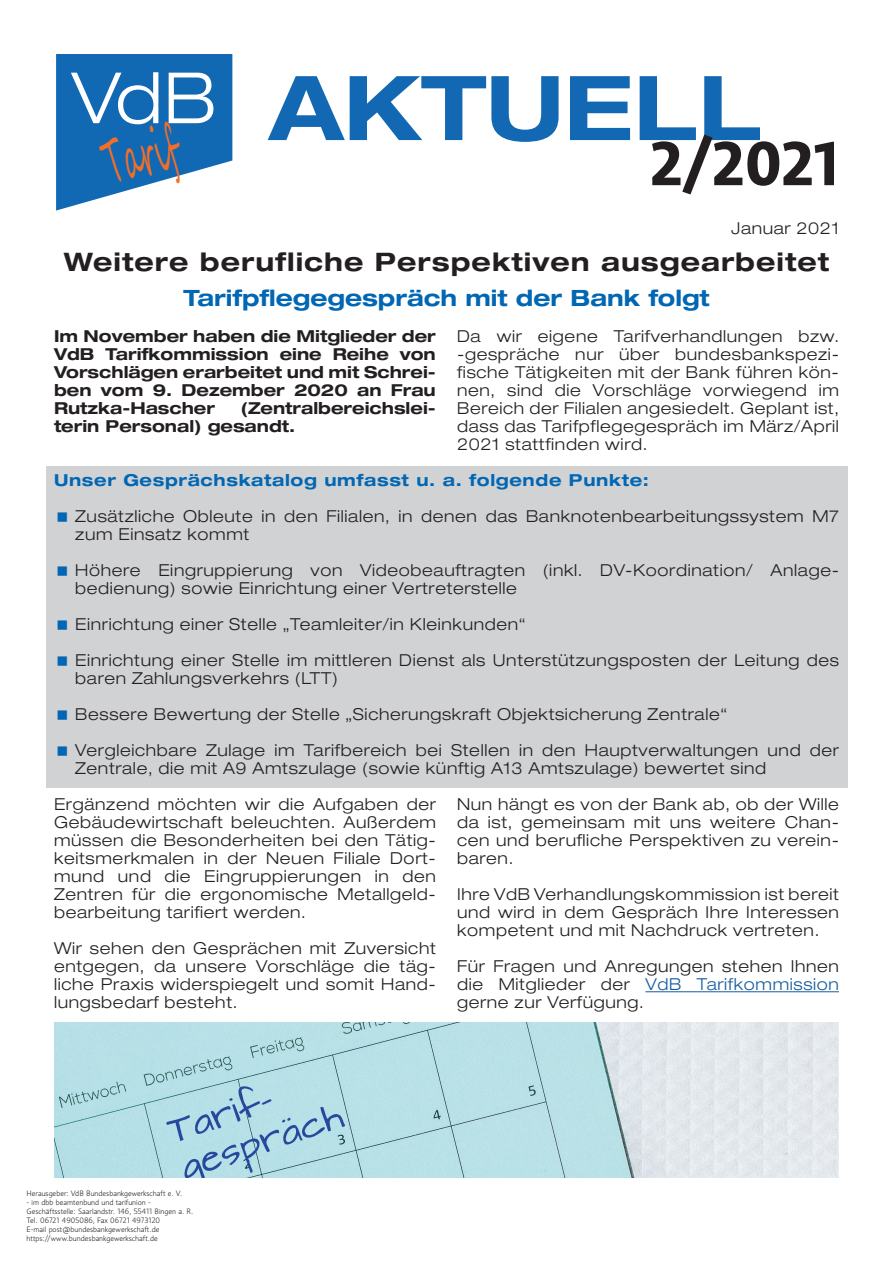
<style>
.page{position:relative;width:893px;height:1263px;background:#fff}
.page>*{position:absolute;margin:0;border:0;box-sizing:border-box;transform-origin:0 0}
.t1{font:700 expanded 89.55px "Helvetica Neue LT";color:#1268b2}
.t2{font:61.65px "Segoe Script";color:#f36e29;scale:.43 1}
.t3{font:700 60px "Informa Pro";color:#231f20}
.t4{font:700 expanded 25.5px "Helvetica Neue LT Std";letter-spacing:.04em;color:#231f20}
.t5{font:700 expanded 22.5px "Helvetica Neue LT Std";color:#0166b3}
.t6{font:300 expanded 16.5px/18px "Helvetica Neue LT Std";letter-spacing:.04em;color:#231f20;text-align:justify}
.t7{font:700 expanded 16.5px/18px "Helvetica Neue LT Std";color:#231f20;text-align:justify}
.t8{font:700 expanded 16.5px "Helvetica Neue LT Std";letter-spacing:.04em;color:#0166b3}
.t9{font:300 7.5px/9px "Informa Pro";color:#231f20}
.s1{color:#175d9e}
</style>
<div class="page">
<svg style="left:56px;top:54px;width:176px;height:157px"></svg>
<div style="left:45px;top:466px;width:802px;height:321px;background:#d1d2d4"></div>
<hr style="left:645px;top:991px;width:194px;height:1px;background:#175d9e">
<img style="left:54px;top:1023px;width:785px;height:154px">
<h1 class="t1" style="left:72px;top:52px;width:692px"><sup>VdB</sup> AKTUELL</h1>
<h2 class="t2" style="left:94px;top:114px;width:171px;rotate:-14deg">Tarif</h2>
<h3 class="t3" style="left:650px;top:127px;width:190px">2/2021</h3>
<p class="t6" style="left:731px;top:219px;width:109px">Januar 2021</p>
<h3 class="t4" style="left:64px;top:246px;width:767px">Weitere berufliche Perspektiven ausgearbeitet</h3>
<h3 class="t5" style="left:183px;top:284px;width:528px">Tarifpflegegespräch mit der Bank folgt</h3>
<p class="t7" style="left:54px;top:327px;width:383px">Im November haben die Mitglieder der VdB Tarifkommission eine Reihe von Vorschlägen erarbeitet und mit Schrei&shy;ben vom 9. Dezember 2020 an Frau Rutzka-Hascher</p>
<p class="t6" style="left:457px;top:327px;width:383px">Da wir eigene Tarifverhandlungen bzw. -gespräche nur über bundesbankspezi&shy;fische Tätigkeiten mit der Bank führen kön&shy;nen, sind die Vorschläge vorwiegend im Bereich der Filialen angesiedelt. Geplant ist, dass das Tarifpflegegespräch im März/April 2021 stattfinden wird.</p>
<p class="t8" style="left:54px;top:470px;width:596px">Unser Gesprächskatalog umfasst u. a. folgende Punkte:</p>
<p class="t6" style="left:75px;top:507px;width:765px">Zusätzliche Obleute in den Filialen, in denen das Banknotenbearbeitungssystem M7 zum Einsatz kommt</p>
<p class="t6" style="left:75px;top:561px;width:765px">Höhere Eingruppierung von Videobeauftragten (inkl. DV-Koordination/ Anlage&shy;bedienung) sowie Einrichtung einer Vertreterstelle</p>
<p class="t6" style="left:75px;top:606px;width:765px;line-height:36px">Einrichtung einer Stelle „Teamleiter/in Kleinkunden“<br>Einrichtung einer Stelle im mittleren Dienst als Unterstützungsposten der Leitung des</p>
<p class="t6" style="left:75px;top:660px;width:765px;line-height:36px;text-align:left">baren Zahlungsverkehrs (LTT)<br>Bessere Bewertung der Stelle „Sicherungskraft Objektsicherung Zentrale“<br>Vergleichbare Zulage im Tarifbereich bei Stellen in den Hauptverwaltungen und der</p>
<p class="t6" style="left:54px;top:750px;width:714px;line-height:36px;text-indent:21px">Zentrale, die mit A9 Amtszulage (sowie künftig A13 Amtszulage) bewertet sind<br>Ergänzend möchten wir die Aufgaben der</p>
<p class="t6" style="left:54px;top:813px;width:383px">Gebäudewirtschaft beleuchten. Außerdem müssen die Besonderheiten bei den Tätig&shy;keitsmerkmalen in der Neuen Filiale Dort&shy;mund und die Eingruppierungen in den Zentren für die ergonomische Metallgeld&shy;bearbeitung tarifiert werden.</p>
<p class="t6" style="left:54px;top:939px;width:383px">Wir sehen den Gesprächen mit Zuversicht entgegen, da unsere Vorschläge die täg&shy;liche Praxis widerspiegelt und somit Hand&shy;lungsbedarf besteht.</p>
<p class="t7" style="left:54px;top:399px;width:381px;text-indent:187px">(Zentralbereichslei&shy;terin Personal) gesandt.</p>
<p class="t6" style="left:457px;top:795px;width:383px">Nun hängt es von der Bank ab, ob der Wille da ist, gemeinsam mit uns weitere Chan&shy;cen und berufliche Perspektiven zu verein&shy;baren.</p>
<p class="t6" style="left:457px;top:885px;width:383px">Ihre VdB Verhandlungskommission ist bereit und wird in dem Gespräch Ihre Interessen kompetent und mit Nachdruck vertreten.</p>
<p class="t6" style="left:457px;top:957px;width:383px">Für Fragen und Anregungen stehen Ihnen die Mitglieder der <span class="s1">VdB Tarifkommission </span>gerne zur Verfügung.</p>
<p class="t9" style="left:27px;top:1188px;width:157px">Herausgeber: VdB Bundesbankgewerkschaft e. V.</p>
<p class="t9" style="left:27px;top:1197px;width:168px">- im dbb beamtenbund und tarifunion - Geschäftsstelle: Saarlandstr. 146, 55411 Bingen a. R.<br>Tel. 06721 4905086, Fax 06721 4973120<br>E-mail post@bundesbankgewerkschaft.de https://www.bundesbankgewerkschaft.de</p>
</div>
